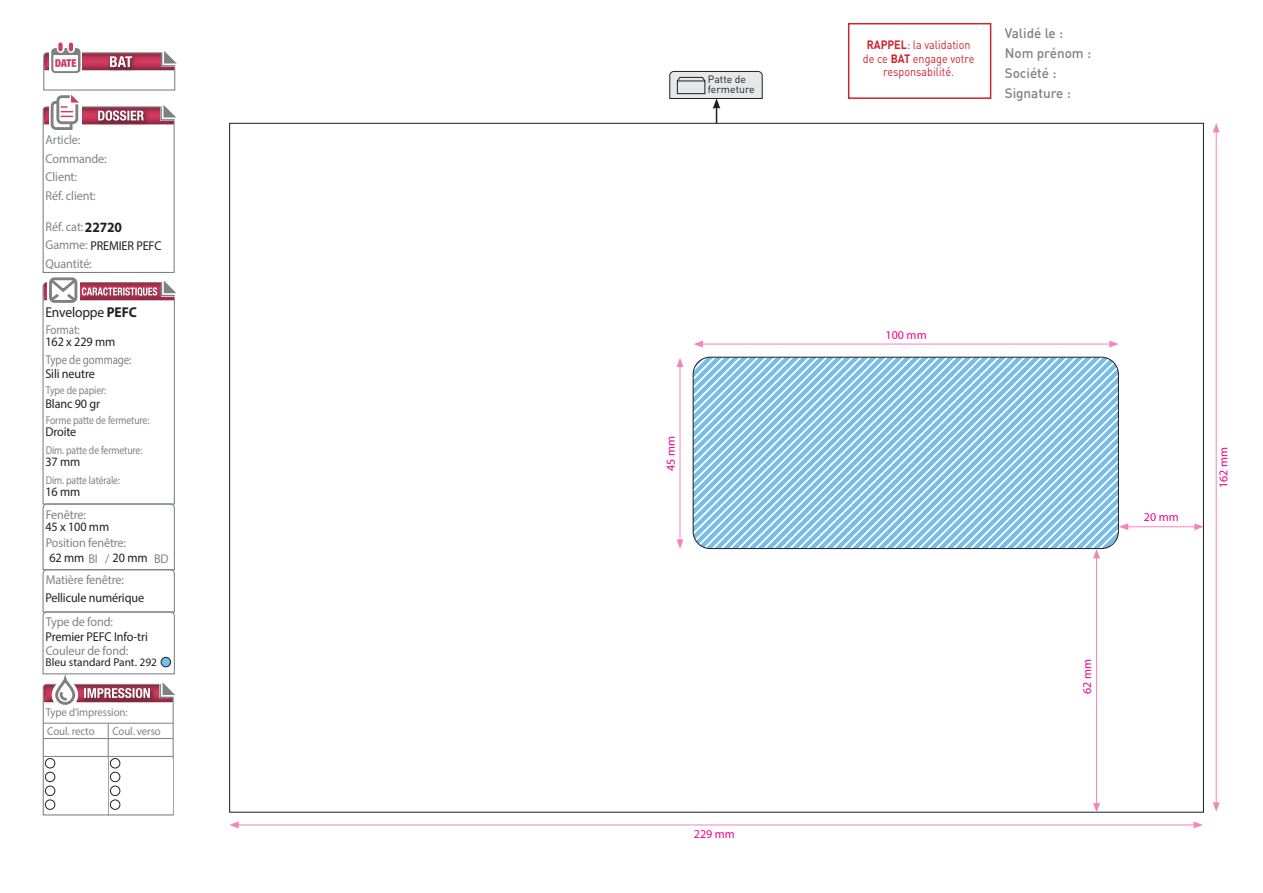
<style>
.page{position:relative;width:1263px;height:893px;background:#fff}
.page>*{position:absolute;margin:0;border:0;box-sizing:border-box;transform-origin:0 0}
.t1{font:14.25px "Myriad Pro";letter-spacing:-.01em;color:#231f20;scale:.95 1}
.t2{font:500 13.5px/20.2px "DIN";color:#808285}
.t3{font:12.9px/18.5px "Myriad Pro";letter-spacing:-.01em;color:#808285;scale:.95 1}
.t4{font:12.9px "Myriad Pro";letter-spacing:-.01em;color:#231f20;scale:.95 1}
.t5{font:12.9px "Myriad Pro";letter-spacing:-.01em;color:#808285;scale:.85 1}
.t6{font:12px/13.5px "DIN";color:#d1232a;text-align:center;scale:.9 1}
.t7{font:12px "Myriad Pro";color:#ed028c}
.t8{font:11.4px "Myriad Pro";letter-spacing:-.01em;color:#808285;scale:.85 1}
.t9{font:11.4px/18.3px "Myriad Pro";letter-spacing:-.01em;color:#808285;scale:.95 1}
.t10{font:11.4px "Myriad Pro";color:#231f20}
.t11{font:10.5px/10.5px "DIN";color:#231f20}
.s1{font-weight:700;font-size:14.25px;color:#231f20}
.s2{color:#231f20}
.s3{font-weight:700}
</style>
<div class="page">
<svg style="left:693px;top:357px;width:425px;height:192px"></svg>
<div style="left:693px;top:357px;width:426px;height:192px;border:1px solid #231f20;border-radius:17px"></div>
<svg style="left:669px;top:71px;width:94px;height:52px"></svg>
<div style="left:55px;top:678px;width:20px;height:27px;border:3px solid #7d8280;border-radius:9px"></div>
<svg style="left:42px;top:43px;width:135px;height:632px"></svg>
<svg style="left:42px;top:682px;width:133px;height:134px"></svg>
<div style="left:848px;top:23px;width:143px;height:76px;border:2px solid #d1232a"></div>
<hr style="left:1216px;top:130px;width:1px;height:675px;background:#f287b6">
<svg style="left:1213px;top:802px;width:7px;height:10px"></svg>
<svg style="left:1213px;top:123px;width:7px;height:9px"></svg>
<hr style="left:236px;top:825px;width:960px;height:1px;background:#f287b6">
<svg style="left:229px;top:821px;width:10px;height:7px"></svg>
<svg style="left:1193px;top:821px;width:10px;height:7px"></svg>
<hr style="left:701px;top:344px;width:411px;height:1px;background:#f287b6">
<svg style="left:694px;top:341px;width:9px;height:6px"></svg>
<svg style="left:1109px;top:341px;width:10px;height:6px"></svg>
<hr style="left:680px;top:365px;width:1px;height:177px;background:#f287b6">
<svg style="left:676px;top:539px;width:7px;height:10px"></svg>
<svg style="left:676px;top:358px;width:7px;height:9px"></svg>
<hr style="left:1096px;top:556px;width:1px;height:249px;background:#f287b6">
<svg style="left:1093px;top:803px;width:7px;height:10px"></svg>
<svg style="left:1093px;top:549px;width:7px;height:9px"></svg>
<hr style="left:1126px;top:526px;width:71px;height:1px;background:#f287b6">
<svg style="left:1119px;top:523px;width:9px;height:7px"></svg>
<svg style="left:1194px;top:523px;width:10px;height:7px"></svg>
<p class="t3" style="left:46px;top:130px;width:66px">Article:<br>Commande:<br>Client:<br>Réf. client:</p>
<p class="t3" style="left:46px;top:217px;width:82px">Réf. cat:<span class="s1">22720</span></p>
<p class="t3" style="left:46px;top:236px;width:124px">Gamme: <span class="s2">PREMIER PEFC<br></span>Quantité:</p>
<p class="t1" style="left:45px;top:304px;width:98px">Enveloppe <span class="s3">PEFC</span></p>
<p class="t4" style="left:45px;top:334px;width:75px">162 x 229 mm</p>
<p class="t4" style="left:45px;top:366px;width:54px">Sili neutre</p>
<p class="t4" style="left:45px;top:395px;width:59px">Blanc 90 gr</p>
<p class="t4" style="left:45px;top:424px;width:34px">Droite</p>
<p class="t4" style="left:45px;top:453px;width:38px">37 mm</p>
<p class="t4" style="left:45px;top:484px;width:38px">16 mm</p>
<p class="t5" style="left:46px;top:322px;width:42px">Format:</p>
<p class="t5" style="left:46px;top:352px;width:102px">Type de gommage:</p>
<p class="t8" style="left:46px;top:383px;width:73px">Type de papier:</p>
<p class="t8" style="left:46px;top:413px;width:123px">Forme patte de fermeture:</p>
<p class="t8" style="left:46px;top:443px;width:115px">Dim. patte de fermeture:</p>
<p class="t8" style="left:46px;top:473px;width:89px">Dim. patte latérale:</p>
<p class="t3" style="left:46px;top:505px;width:44px">Fenêtre:</p>
<p class="t3" style="left:46px;top:535px;width:109px;line-height:14.4px">Position fenêtre:<br><span class="s2">62 mm</span> BI / <span class="s2">20 mm</span></p>
<p class="t4" style="left:45px;top:518px;width:69px">45 x 100 mm</p>
<p class="t3" style="left:46px;top:571px;width:84px">Matière fenêtre:</p>
<p class="t4" style="left:45px;top:590px;width:105px">Pellicule numérique</p>
<p class="t3" style="left:154px;top:549px;width:17px">BD</p>
<p class="t3" style="left:46px;top:612px;width:72px">Type de fond:</p>
<p class="t3" style="left:46px;top:641px;width:88px">Couleur de fond:</p>
<p class="t4" style="left:46px;top:629px;width:109px">Premier PEFC Info-tri</p>
<p class="t10" style="left:46px;top:655px;width:113px">Bleu standard Pant. 292</p>
<p class="t9" style="left:46px;top:703px;width:88px">Type d’impression:<br>Coul. recto</p>
<p class="t9" style="left:113px;top:721px;width:52px">Coul. verso</p>
<p class="t11" style="left:708px;top:74px;width:48px">Patte de fermeture</p>
<p class="t7" style="left:663px;top:471px;width:36px;rotate:-90deg">45 mm</p>
<p class="t7" style="left:694px;top:826px;width:43px">229 mm</p>
<p class="t6" style="left:863px;top:38px;width:125px"><span class="s3">RAPPEL</span>: la validation de ce <span class="s3">BAT</span> engage votre responsabilité.</p>
<p class="t2" style="left:1005px;top:22px;width:88px">Validé le :<br>Nom prénom :<br>Société :<br>Signature :</p>
<p class="t7" style="left:886px;top:327px;width:43px">100 mm</p>
<p class="t7" style="left:1144px;top:510px;width:36px">20 mm</p>
<p class="t7" style="left:1216px;top:488px;width:43px;rotate:-90deg">162 mm</p>
<p class="t7" style="left:1080px;top:694px;width:36px;rotate:-90deg">62 mm</p>
</div>
